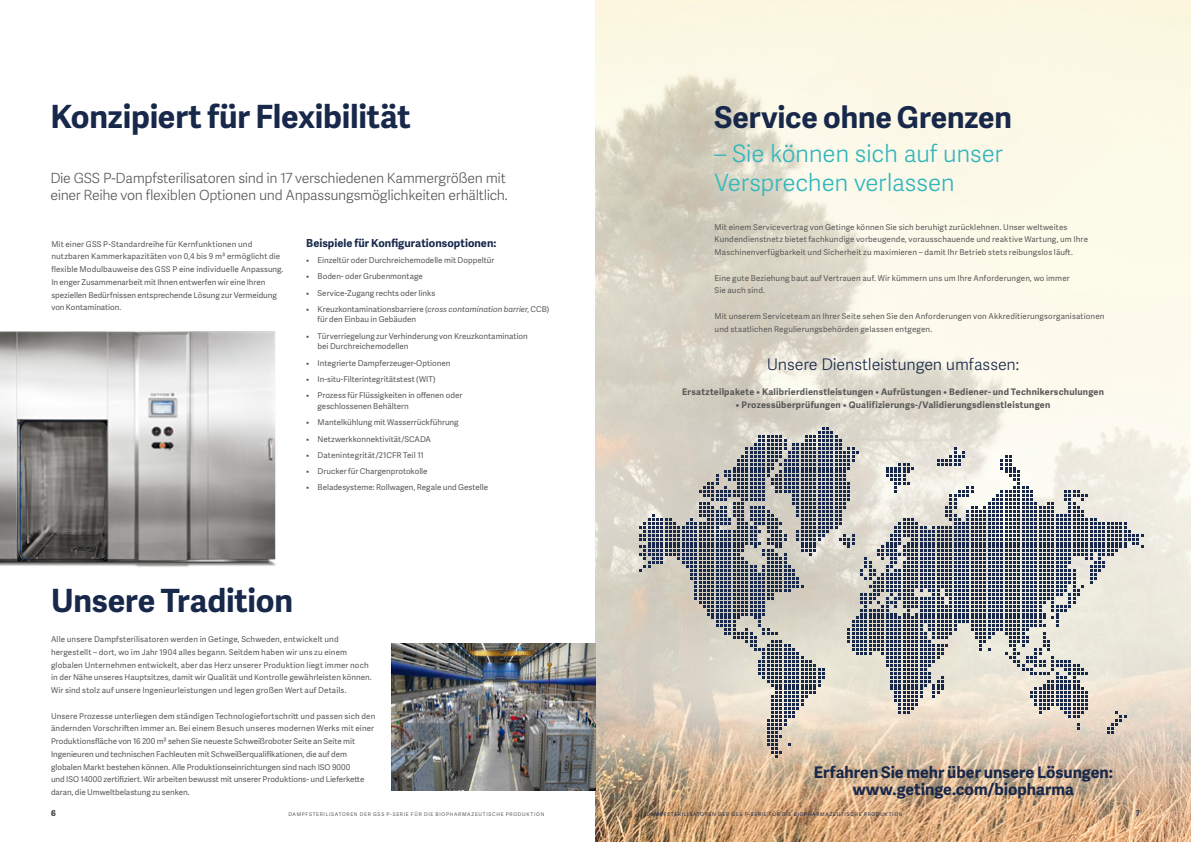
<style>
.page{position:relative;width:1191px;height:842px;background:#fff}
.page>*{position:absolute;margin:0;border:0;box-sizing:border-box;transform-origin:0 0}
.t1{font:700 32px "Adelle Sans";letter-spacing:-.005em;color:#18284a}
.t2{font:700 30px "Adelle Sans";letter-spacing:-.005em;color:#18284a}
.t3{font:300 24px/29.8px "Adelle Sans";letter-spacing:-.015em;color:#31b7bc}
.t4{font:700 16px/17px "Adelle Sans";color:#18284a;text-align:center}
.t5{font:300 16px "Adelle Sans";letter-spacing:-.01em;color:#18284a}
.t6{font:300 14px/17px "Adelle Sans";letter-spacing:-.025em;color:#595857}
.t7{font:700 11px "Adelle Sans";letter-spacing:.005em;color:#18284a}
.t8{font:700 9px "Adelle Sans";letter-spacing:.025em;color:#595857}
.t9{font:8px/12.8px "Adelle Sans";letter-spacing:.01em;color:#595857}
.t10{font:700 8px "Adelle Sans";color:#595857}
.t11{font:700 8px "Adelle Sans";color:#18284a}
.t12{font:5px "Adelle Sans";letter-spacing:.14em;color:#595857}
.t13{font:5px "Adelle Sans";letter-spacing:.14em;color:#18284a}
.s1{font-style:italic}
</style>
<div class="page">
<img style="left:595px;top:0;width:596px;height:842px">
<svg style="left:639px;top:427px;width:504px;height:330px;background:#bbb9b5"></svg>
<img style="left:0;top:331px;width:276px;height:236px">
<img style="left:391px;top:643px;width:204px;height:148px">
<h1 class="t1" style="left:50px;top:93px;width:362px">Konzipiert für Flexibilität</h1>
<h3 class="t6" style="left:50px;top:169px;width:459px">Die GSS P-Dampfsterilisatoren sind in 17 verschiedenen Kammergrößen mit einer Reihe von flexiblen Optionen und Anpassungsmöglichkeiten erhältlich.</h3>
<p class="t9" style="left:51px;top:237px;width:233px">Mit einer GSS P-Standardreihe für Kernfunktionen und nutzbaren Kammerkapazitäten von 0,4 bis 9 m³ ermöglicht die flexible Modulbauweise des GSS P eine individuelle Anpassung.<br>In enger Zusammenarbeit mit Ihnen entwerfen wir eine Ihren speziellen Bedürfnissen entsprechende Lösung zur Vermeidung von Kontamination.</p>
<h3 class="t7" style="left:306px;top:235px;width:192px">Beispiele für Konfigurationsoptionen:</h3>
<p class="t9" style="left:306px;top:253px;width:189px">• Einzeltür oder Durchreichemodelle mit Doppeltür</p>
<p class="t9" style="left:306px;top:270px;width:118px">• Boden- oder Grubenmontage</p>
<p class="t9" style="left:306px;top:286px;width:130px">• Service-Zugang rechts oder links</p>
<p class="t9" style="left:317px;top:303px;width:233px;line-height:10.6px;text-indent:-11px">• Kreuzkontaminationsbarriere (<span class="s1">cross contamination barrier</span>, CCB) für den Einbau in Gebäuden</p>
<p class="t9" style="left:317px;top:330px;width:212px;line-height:10.6px;text-indent:-11px">• Türverriegelung zur Verhinderung von Kreuzkontamination bei Durchreichemodellen</p>
<p class="t9" style="left:306px;top:356px;width:146px">• Integrierte Dampferzeuger-Optionen</p>
<p class="t9" style="left:306px;top:372px;width:131px">• In-situ-Filterintegritätstest (WIT)</p>
<p class="t9" style="left:317px;top:390px;width:146px;line-height:10.6px;text-indent:-11px">• Prozess für Flüssigkeiten in offenen oder geschlossenen Behältern</p>
<p class="t9" style="left:306px;top:416px;width:154px">• Mantelkühlung mit Wasserrückführung</p>
<p class="t9" style="left:306px;top:432px;width:126px">• Netzwerkkonnektivität/SCADA</p>
<p class="t9" style="left:306px;top:448px;width:119px">• Datenintegrität/21CFR Teil 11</p>
<p class="t9" style="left:306px;top:465px;width:123px">• Drucker für Chargenprotokolle</p>
<p class="t9" style="left:306px;top:481px;width:183px">• Beladesysteme: Rollwagen, Regale und Gestelle</p>
<h2 class="t2" style="left:714px;top:95px;width:299px">Service ohne Grenzen</h2>
<h3 class="t3" style="left:714px;top:137px;width:290px">– Sie können sich auf unser<br>Versprechen verlassen</h3>
<p class="t9" style="left:714px;top:220px;width:375px">Mit einem Servicevertrag von Getinge können Sie sich beruhigt zurücklehnen. Unser weltweites<br>Kundendienstnetz bietet fachkundige vorbeugende, vorausschauende und reaktive Wartung, um Ihre<br>Maschinenverfügbarkeit und Sicherheit zu maximieren – damit Ihr Betrieb stets reibungslos läuft.</p>
<p class="t9" style="left:714px;top:271px;width:357px">Eine gute Beziehung baut auf Vertrauen auf. Wir kümmern uns um Ihre Anforderungen, wo immer<br>Sie auch sind.</p>
<p class="t9" style="left:714px;top:309px;width:391px">Mit unserem Serviceteam an Ihrer Seite sehen Sie den Anforderungen von Akkreditierungsorganisationen und staatlichen Regulierungsbehörden gelassen entgegen.</p>
<h3 class="t5" style="left:766px;top:353px;width:254px">Unsere Dienstleistungen umfassen:</h3>
<p class="t8" style="left:682px;top:386px;width:423px">Ersatzteilpakete • Kalibrierdienstleistungen • Aufrüstungen • Bediener- und Technikerschulungen</p>
<p class="t8" style="left:735px;top:398px;width:316px">• Prozessüberprüfungen • Qualifizierungs-/Validierungsdienstleistungen</p>
<h1 class="t1" style="left:51px;top:577px;width:243px">Unsere Tradition</h1>
<p class="t9" style="left:51px;top:633px;width:322px">Alle unsere Dampfsterilisatoren werden in Getinge, Schweden, entwickelt und hergestellt – dort, wo im Jahr 1904 alles begann. Seitdem haben wir uns zu einem globalen Unternehmen entwickelt, aber das Herz unserer Produktion liegt immer noch in der Nähe unseres Hauptsitzes, damit wir Qualität und Kontrolle gewährleisten können.<br>Wir sind stolz auf unsere Ingenieurleistungen und legen großen Wert auf Details.</p>
<p class="t9" style="left:51px;top:709px;width:326px">Unsere Prozesse unterliegen dem ständigen Technologiefortschritt und passen sich den ändernden Vorschriften immer an. Bei einem Besuch unseres modernen Werks mit einer Produktionsfläche von 16 200 m² sehen Sie neueste Schweißroboter Seite an Seite mit Ingenieuren und technischen Fachleuten mit Schweißerqualifikationen, die auf dem globalen Markt bestehen können. Alle Produktionseinrichtungen sind nach ISO 9000<br>und ISO 14000 zertifiziert. Wir arbeiten bewusst mit unserer Produktions- und Lieferkette daran, die Umweltbelastung zu senken.</p>
<h3 class="t4" style="left:813px;top:763px;width:301px">Erfahren Sie mehr über unsere Lösungen: www.getinge.com/biopharma</h3>
<p class="t10" style="left:51px;top:808px;width:6px">6</p>
<p class="t12" style="left:288px;top:811px;width:257px">DAMPFSTERILISATOREN DER GSS P-SERIE FÜR DIE BIOPHARMAZEUTISCHE PRODUKTION</p>
<p class="t13" style="left:646px;top:811px;width:257px">DAMPFSTERILISATOREN DER GSS P-SERIE FÜR DIE BIOPHARMAZEUTISCHE PRODUKTION</p>
<p class="t11" style="left:1135px;top:808px;width:6px">7</p>
</div>
